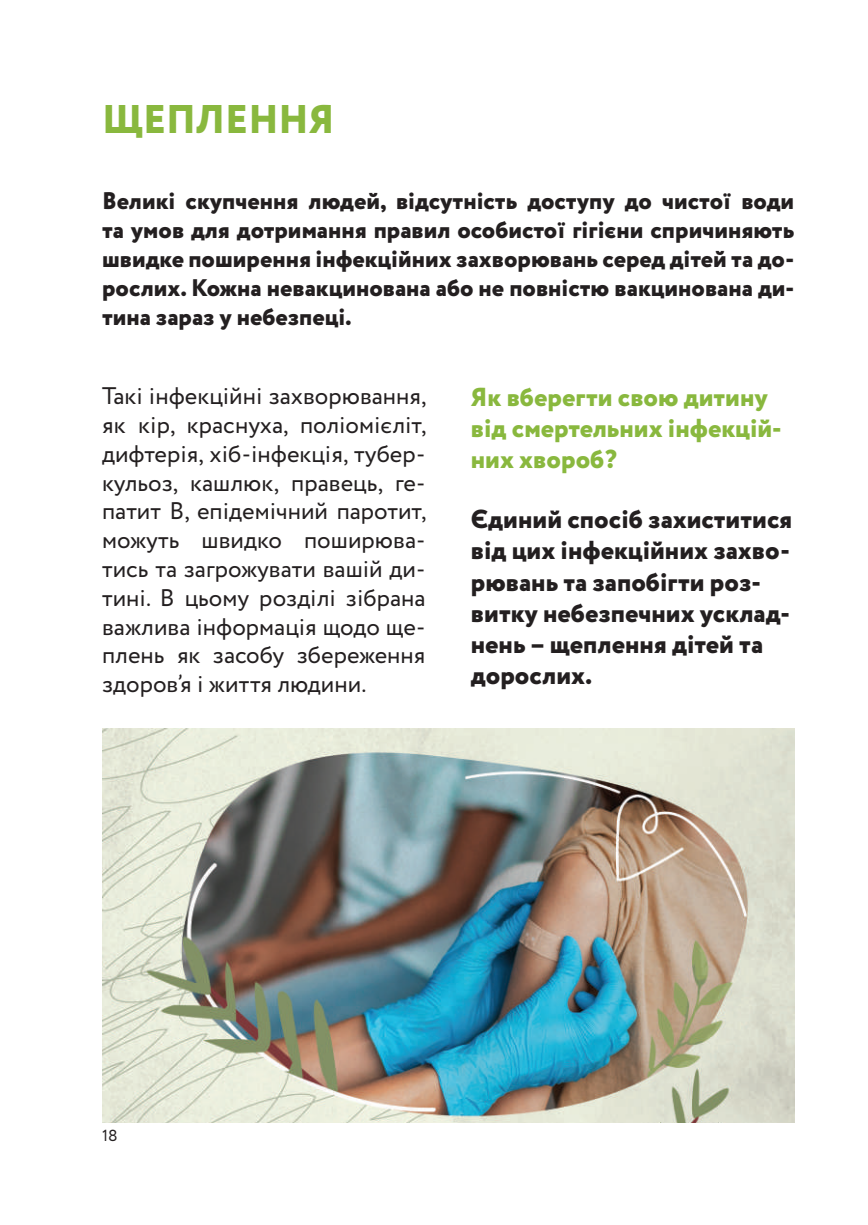
<style>
.page{position:relative;width:868px;height:1225px;background:#fff}
.page>*{position:absolute;margin:0;border:0;box-sizing:border-box;transform-origin:0 0}
.t1{font:800 40px "Circe";color:#89b83e}
.t2{font:800 26px/31.2px "Circe";color:#231f20}
.t3{font:800 26px/31.2px "Circe";color:#89b83e}
.t4{font:24px/28.8px "Circe";color:#231f20;text-align:justify}
.t5{font:800 24px/28.8px "Circe";color:#231f20;text-align:justify}
.t6{font:16px "Circe";color:#231f20}
</style>
<div class="page">
<img style="left:102px;top:729px;width:692px;height:394px">
<h1 class="t1" style="left:102px;top:92px;width:234px">ЩЕПЛЕННЯ</h1>
<p class="t5" style="left:102px;top:188px;width:693px">Великі скупчення людей, відсутність доступу до чистої води та умов для дотримання правил особистої гігієни спричиняють швидке поширення інфекційних захворювань серед дітей та до&shy;рослих. Кожна невакцинована або не повністю вакцинована ди&shy;тина зараз у небезпеці.</p>
<p class="t4" style="left:102px;top:382px;width:326px">Такі інфекційні захворювання, як кір, краснуха, поліомієліт, дифтерія, хіб-інфекція, тубер&shy;кульоз, кашлюк, правець, ге&shy;патит B, епідемічний паротит, можуть швидко поширюва&shy;тись та загрожувати вашій ди&shy;тині. В цьому розділі зібрана важлива інформація щодо ще&shy;плень як засобу збереження здоров’я і життя людини.</p>
<p class="t3" style="left:471px;top:383px;width:312px">Як вберегти свою дитину від смертельних інфекцій&shy;них хвороб?</p>
<p class="t2" style="left:471px;top:505px;width:323px">Єдиний спосіб захиститися від цих інфекційних захво&shy;рювань та запобігти роз&shy;витку небезпечних усклад&shy;нень – щеплення дітей та дорослих.</p>
<p class="t6" style="left:102px;top:1125px;width:17px">18</p>
</div>
